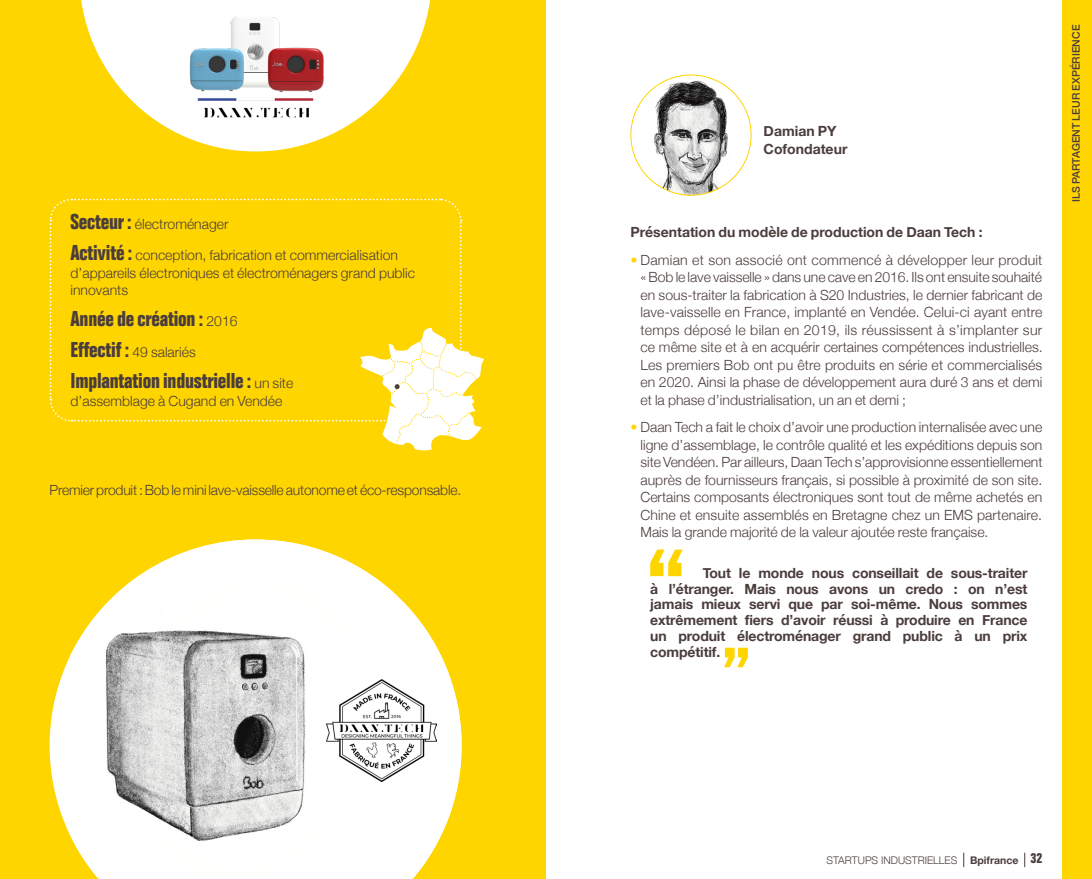
<style>
.page{position:relative;width:1092px;height:879px;background:#fff}
.page>*{position:absolute;margin:0;border:0;box-sizing:border-box;transform-origin:0 0}
.t1{font:700 condensed 21px "Folio";letter-spacing:-.01em;color:#4b3d3c}
.t2{font:300 14px/17.5px "Helvetica Neue";color:#4b3d3c;text-align:justify}
.t3{font:700 14px/15.8px "Helvetica Neue";color:#4b3d3c}
.t4{font:300 10.5px "Helvetica Neue";color:#4b3d3c}
.t5{font:500 10.5px "Helvetica Neue";color:#4b3d3c}
.s1{font-family:"Folio";font-weight:700;font-stretch:condensed;font-size:21px}
.s2{font-family:"Helvetica Neue";font-weight:300;font-stretch:normal;font-size:14px}
.s3{color:#ffd500}
.s4{font-weight:700}
.s5{font-family:"Folio";font-weight:700;font-stretch:condensed;font-size:14px}
</style>
<div class="page">
<div style="left:0;top:0;width:546px;height:878px;background:#ffd500"></div>
<svg style="left:50px;top:658px;width:19px;height:175px;fill:#fff"></svg>
<img style="left:69px;top:539px;width:392px;height:339px">
<svg style="left:81px;top:0;width:349px;height:151px;fill:#fff"></svg>
<img style="left:326px;top:679px;width:110px;height:101px">
<div style="left:1062px;top:0;width:29px;height:878px;background:#ffd500"></div>
<svg style="left:49px;top:198px;width:435px;height:253px"></svg>
<img style="left:631px;top:75px;width:120px;height:120px;border-radius:60px">
<svg style="left:650px;top:549px;width:32px;height:27px"></svg>
<svg style="left:724px;top:647px;width:23px;height:20px"></svg>
<img style="left:188px;top:12px;width:137px;height:124px">
<svg style="left:963px;top:852px;width:1px;height:14px"></svg>
<svg style="left:1024px;top:852px;width:1px;height:14px"></svg>
<p class="t2" style="left:70px;top:214px;width:159px"><span class="s1">Secteur :</span> électroménager</p>
<p class="t2" style="left:70px;top:245px;width:346px;text-align:left"><span class="s1">Activité :</span> conception, fabrication et commercialisation d’appareils électroniques et électroménagers grand public innovants</p>
<h1 class="t1" style="left:70px;top:307px;width:168px">Année de création : <span class="s2">2016</span></h1>
<p class="t2" style="left:70px;top:342px;width:127px"><span class="s1">Effectif :</span> 49 salariés</p>
<h1 class="t1" style="left:70px;top:369px;width:224px">Implantation industrielle : <span class="s2">un site</span></h1>
<p class="t2" style="left:70px;top:390px;width:213px">d’assemblage à Cugand en Vendée</p>
<p class="t2" style="left:50px;top:480px;width:413px">Premier produit : Bob le mini lave-vaisselle autonome et éco-responsable.</p>
<p class="t3" style="left:763px;top:123px;width:85px;line-height:17.5px">Damian PY<br>Cofondateur</p>
<p class="t3" style="left:630px;top:224px;width:354px">Présentation du modèle de production de Daan Tech :</p>
<p class="t2" style="left:640px;top:250px;width:403px;text-indent:-10px"><span class="s3">•</span> Damian et son associé ont commencé à développer leur produit « Bob le lave vaisselle » dans une cave en 2016. Ils ont ensuite souhaité en sous-traiter la fabrication à S20 Industries, le dernier fabricant de lave-vaisselle en France, implanté en Vendée. Celui-ci ayant entre temps déposé le bilan en 2019, ils réussissent à s’implanter sur ce même site et à en acquérir certaines compétences industrielles.<br>Les premiers Bob ont pu être produits en série et commercialisés en 2020. Ainsi la phase de développement aura duré 3 ans et demi et la phase d’industrialisation, un an et demi ;</p>
<p class="t2" style="left:640px;top:417px;width:403px;text-indent:-10px"><span class="s3">•</span> Daan Tech a fait le choix d’avoir une production internalisée avec une ligne d’assemblage, le contrôle qualité et les expéditions depuis son site Vendéen. Par ailleurs, Daan Tech s’approvisionne essentiellement auprès de fournisseurs français, si possible à proximité de son site.<br>Certains composants électroniques sont tout de même achetés en Chine et ensuite assemblés en Bretagne chez un EMS partenaire.<br>Mais la grande majorité de la valeur ajoutée reste française.</p>
<p class="t3" style="left:650px;top:565px;width:379px;text-align:justify;text-indent:52px">Tout le monde nous conseillait de sous-traiter à l’étranger. Mais nous avons un credo : on n’est jamais mieux servi que par soi-même. Nous sommes extrêmement fiers d’avoir réussi à produire en France un produit électroménager grand public à un prix compétitif.</p>
<p class="t5" style="left:1067px;top:202px;width:179px;rotate:-90deg">ILS PARTAGENT LEUR EXPÉRIENCE</p>
<p class="t4" style="left:826px;top:850px;width:217px">STARTUPS INDUSTRIELLES <span class="s4">Bpifrance</span> <span class="s5">32</span></p>
</div>
